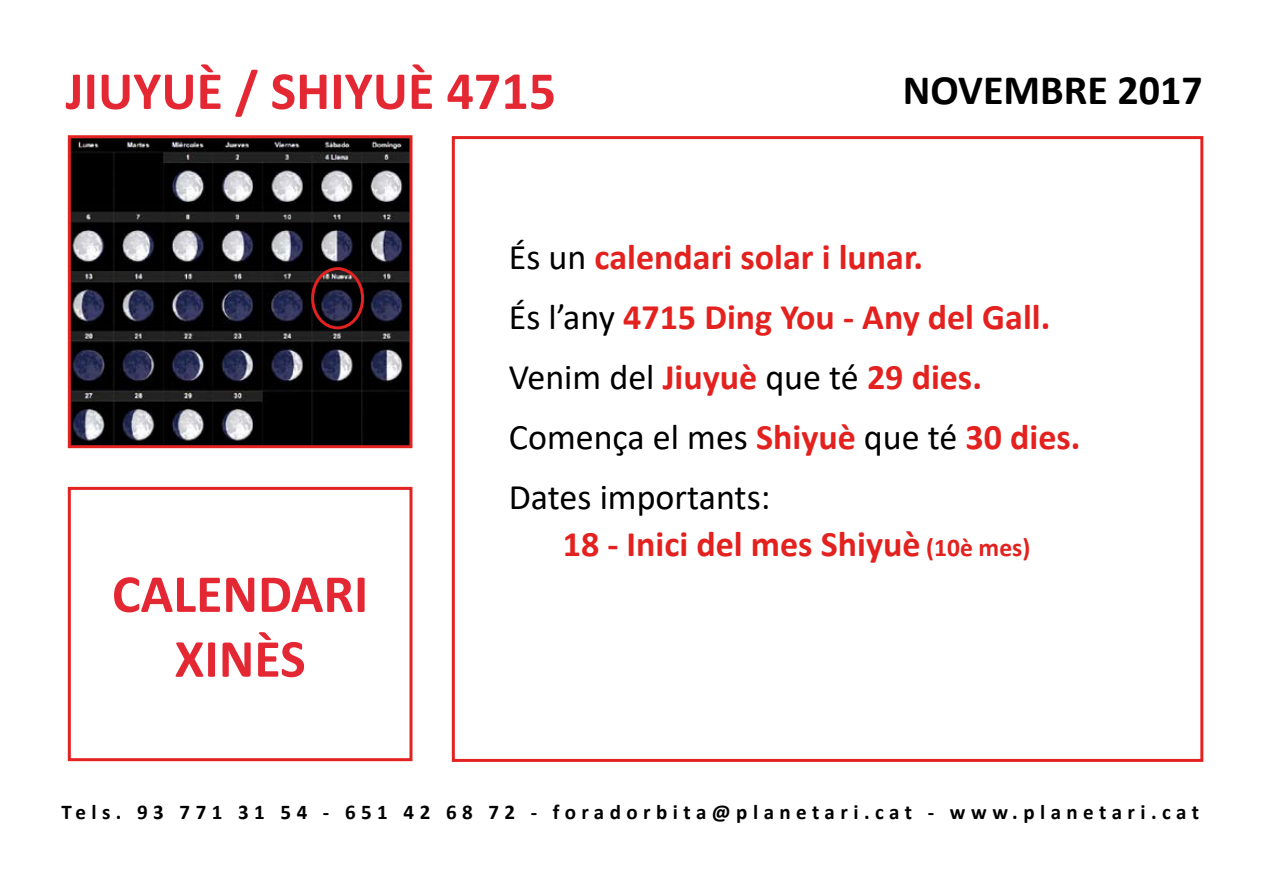
<style>
.page{position:relative;width:1263px;height:893px;background:#fff}
.page>*{position:absolute;margin:0;border:0;box-sizing:border-box;transform-origin:0 0}
.t1{font:700 54px/64.8px "Calibri";color:#e42833;text-align:center}
.t2{font:700 42px "Calibri";color:#000}
.t3{font:700 36px/60px "Calibri";color:#e3211e}
.t4{font:700 21px "Calibri";letter-spacing:.26em;color:#000}
.s1{font-weight:400;color:#000}
.s2{font-size:25.5px}
</style>
<div class="page">
<div style="left:452px;top:136px;width:751px;height:626px;border:3px solid #e32322"></div>
<div style="left:68px;top:487px;width:344px;height:274px;border:3px solid #e32322"></div>
<img style="left:72px;top:139px;width:336px;height:305px">
<div style="left:68px;top:135px;width:344px;height:313px;border:3px solid #e32322"></div>
<div style="left:311px;top:267px;width:53px;height:62px;border:3px solid #e32322;border-radius:50%"></div>
<h1 class="t1" style="left:66px;top:58px;width:492px">JIUYUÈ / SHIYUÈ 4715</h1>
<p class="t2" style="left:903px;top:60px;width:301px">NOVEMBRE 2017</p>
<h1 class="t1" style="left:112px;top:561px;width:258px">CALENDARI<br>XINÈS</h1>
<p class="t3" style="left:509px;top:227px;width:573px"><span class="s1">És un</span> calendari solar i lunar.<br><span class="s1">És l’any</span> 4715 Ding You - Any del Gall.<br><span class="s1">Venim del</span> Jiuyuè <span class="s1">que té</span> 29 dies.<br><span class="s1">Comença el mes</span> Shiyuè <span class="s1">que té</span> 30 dies.<br><span class="s1">Dates importants:</span></p>
<p class="t3" style="left:563px;top:513px;width:469px">18 - Inici del mes Shiyuè <span class="s2">(10è mes)</span></p>
<p class="t4" style="left:61px;top:797px;width:1139px">Tels. 93 771 31 54 - 651 42 68 72 - foradorbita@planetari.cat - www.planetari.cat</p>
</div>
